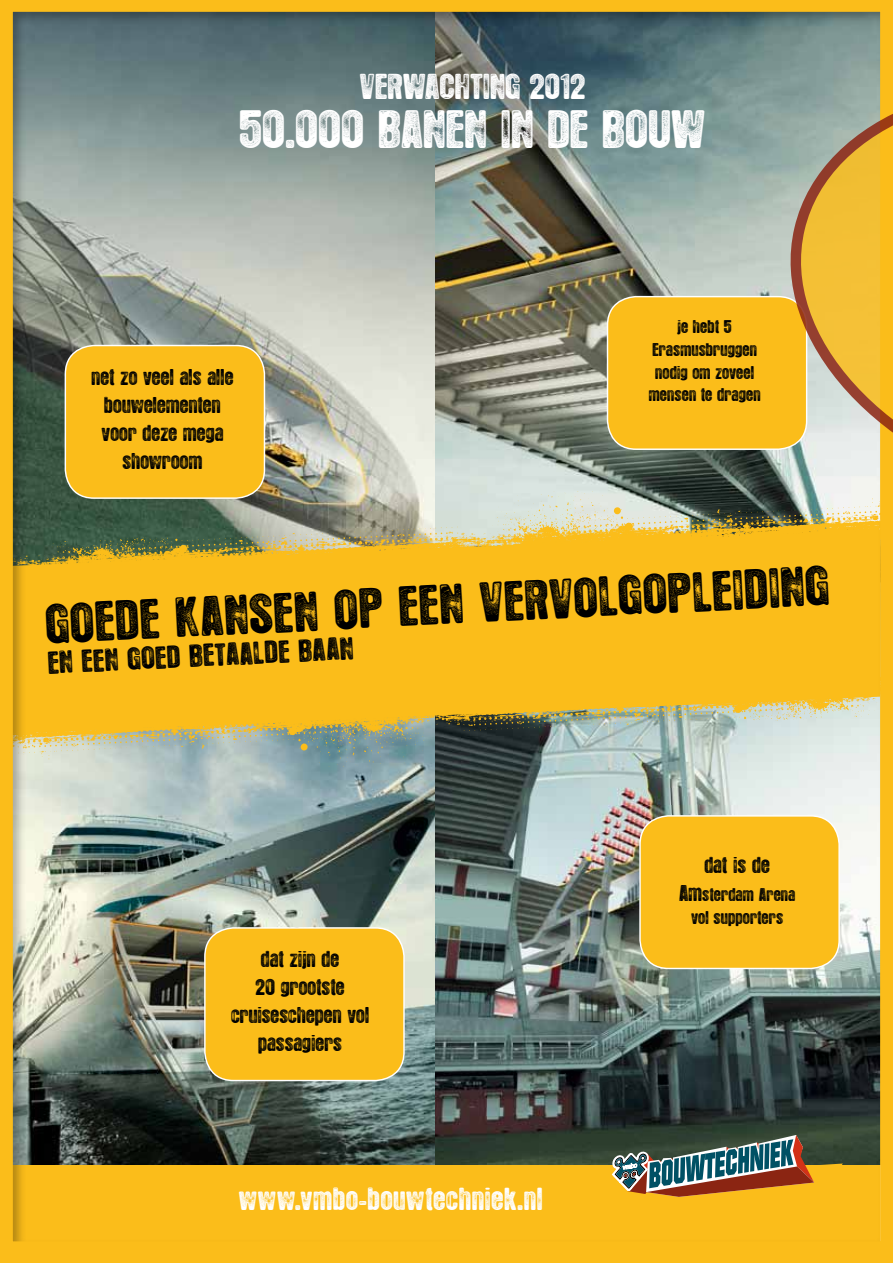
<style>
.page{position:relative;width:893px;height:1263px;background:#fff}
.page>*{position:absolute;margin:0;border:0;box-sizing:border-box;transform-origin:0 0}
.t1{font:44.55px "Hotel Coral Essex";color:#000}
.t2{font:42.6px "Hotel Coral Essex";letter-spacing:.04em;color:#fff}
.t3{font:28.35px "Hotel Coral Essex";letter-spacing:.035em;color:#fff}
.t4{font:25.2px "Hotel Coral Essex";color:#000}
.t5{font:25.05px "Hotel Coral Essex";letter-spacing:.06em;color:#fff}
.t6{font:18px/28px "Hotel Coral Essex";letter-spacing:.035em;color:#000;text-align:center}
.t7{font:14.55px/22.6px "Hotel Coral Essex";letter-spacing:.045em;color:#000;text-align:center}
.s1{font-size:18px}
</style>
<div class="page">
<img style="left:6px;top:5px;width:887px;height:1242px">
<div style="left:0;top:1247px;width:893px;height:16px;background:#fbbd1a"></div>
<div style="left:0;top:0;width:893px;height:5px;background:#fbbd1a"></div>
<svg style="left:761px;top:49px;width:132px;height:496px"></svg>
<div style="left:0;top:0;width:6px;height:1263px;background:#fbbd1a"></div>
<h3 class="t3" style="left:360px;top:72px;width:227px">VERWACHTING 2012</h3>
<h2 class="t2" style="left:240px;top:108px;width:466px">50.000 BANEN IN DE BOUW</h2>
<p class="t6" style="left:92px;top:363px;width:143px">net zo veel als alle bouwelementen voor deze mega showroom</p>
<p class="t7" style="left:649px;top:316px;width:113px">je hebt 5<br>Erasmusbruggen nodig om zoveel mensen te dragen</p>
<h1 class="t1" style="left:45px;top:603px;width:784px;rotate:-3deg">GOEDE KANSEN OP EEN VERVOLGOPLEIDING</h1>
<h3 class="t4" style="left:48px;top:651px;width:306px;rotate:-3deg">EN EEN GOED BETAALDE BAAN</h3>
<p class="t6" style="left:231px;top:946px;width:139px">dat zijn de<br>20 grootste cruiseschepen vol passagiers</p>
<h3 class="t5" style="left:239px;top:1186px;width:305px">www.vmbo-bouwtechniek.nl</h3>
<p class="t6" style="left:705px;top:852px;width:66px">dat is de</p>
<p class="t7" style="left:679px;top:884px;width:117px"><span class="s1">Am</span>sterdam Arena vol supporters</p>
</div>
